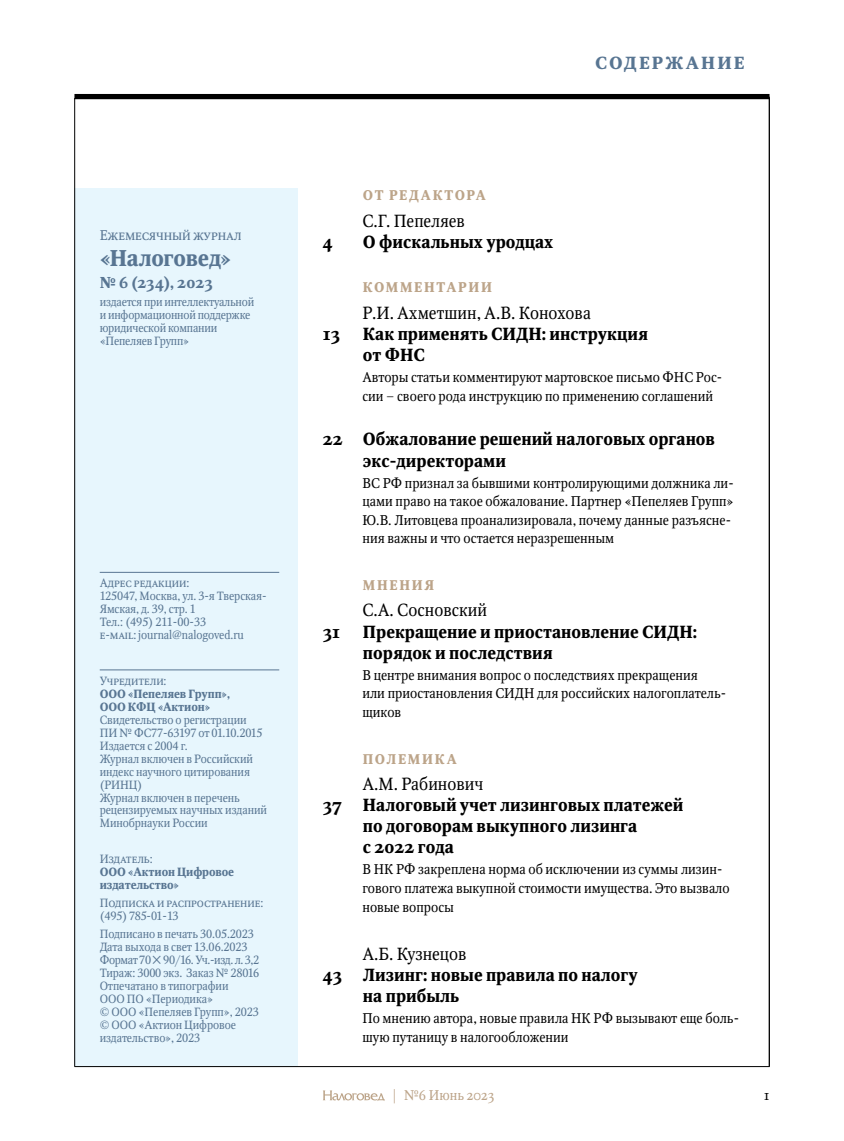
<style>
.page{position:relative;width:844px;height:1141px;background:#fff}
.page>*{position:absolute;margin:0;border:0;box-sizing:border-box;transform-origin:0 0}
.t1{font:700 22.75px "Octava OSC";letter-spacing:-.015em;color:#587592;scale:.95 1}
.t2{font:700 17.5px/21.2px "Octava OSC";color:#000;scale:.95 1}
.t3{font:17.5px "Octava OSC";color:#000;scale:.95 1}
.t4{font:700 17.5px "Octava OSC";letter-spacing:.12em;color:#587592}
.t5{font:700 15.75px "Octava OSC";letter-spacing:.01em;color:#587592;scale:.95 1}
.t6{font:14px/18.6px "Octava OSC";color:#000;scale:.95 1}
.t7{font:700 14px "Octava C";letter-spacing:.13em;color:#bca489;scale:.95 1}
.t8{font:14px "Octava SCC";letter-spacing:-.01em;color:#587592;scale:.95 1}
.t9{font:14px "Octava OSC";color:#bca489;scale:.95 1}
.t10{font:11.9px/13px "Octava C";letter-spacing:-.01em;color:#587592;scale:.95 1}
.t11{font:700 11.9px/13px "Octava C";letter-spacing:-.01em;color:#587592;scale:.95 1}
.t12{font:11.9px "Octava SCC";letter-spacing:-.01em;color:#587592;scale:.95 1}
.s1{font-family:"Octava SCC"}
</style>
<div class="page">
<div style="left:74px;top:189px;width:224px;height:878px;background:#e7f6fd"></div>
<svg style="left:323px;top:1090px;width:61px;height:11px"></svg>
<hr style="left:768px;top:97px;width:1px;height:970px;background:#000">
<hr style="left:74px;top:1066px;width:695px;height:1px;background:#000">
<hr style="left:74px;top:98px;width:1px;height:969px;background:#000">
<div style="left:74px;top:94px;width:695px;height:5px;background:#000"></div>
<hr style="left:100px;top:572px;width:179px;height:1px;background:#587592">
<hr style="left:100px;top:670px;width:179px;height:1px;background:#587592">
<p class="t8" style="left:100px;top:227px;width:151px">Ежемесячный журнал</p>
<h1 class="t1" style="left:100px;top:246px;width:140px">«Налоговед»</h1>
<h3 class="t5" style="left:100px;top:274px;width:120px">№ 6 (234), 2023</h3>
<p class="t10" style="left:100px;top:296px;width:164px">издается при интеллектуальной и информационной поддержке юридической компании «Пепеляев Групп»</p>
<p class="t12" style="left:100px;top:577px;width:96px">Адрес редакции:</p>
<p class="t10" style="left:100px;top:590px;width:177px">125047, Москва, ул. 3-я Тверская-<br>Ямская, д. 39, стр. 1<br>Тел.: (495) 211-00-33<br><span class="s1">e-mail</span>: journal@nalogoved.ru</p>
<p class="t12" style="left:100px;top:674px;width:72px">Учредители:</p>
<p class="t11" style="left:100px;top:688px;width:139px">ООО «Пепеляев Групп»,<br>ООО КФЦ «Актион»</p>
<p class="t10" style="left:100px;top:714px;width:178px">Свидетельство о регистрации<br>ПИ № ФС77-63197 от 01.10.2015<br>Издается с 2004 г.<br>Журнал включен в Российский индекс научного цитирования (РИНЦ)<br>Журнал включен в перечень рецензируемых научных изданий<br>Минобрнауки России</p>
<p class="t12" style="left:100px;top:853px;width:57px">Издатель:</p>
<p class="t11" style="left:100px;top:866px;width:143px">ООО «Актион Цифровое издательство»</p>
<p class="t12" style="left:100px;top:896px;width:174px">Подписка и распространение:</p>
<p class="t10" style="left:100px;top:907px;width:164px;line-height:17.8px">(495) 785-01-13<br>Подписано в печать 30.05.2023</p>
<p class="t10" style="left:100px;top:941px;width:169px">Дата выхода в свет 13.06.2023<br>Формат 70 90/16. Уч.-изд. л. 3,2<br>Тираж: 3000 экз. Заказ № 28016<br>Отпечатано в типографии<br>ООО ПО «Периодика»<br>© ООО «Пепеляев Групп», 2023 © ООО «Актион Цифровое издательство», 2023</p>
<p class="t7" style="left:363px;top:188px;width:131px">ОТ РЕДАКТОРА</p>
<h2 class="t3" style="left:362px;top:211px;width:109px">С.Г. Пепеляев</h2>
<h2 class="t4" style="left:595px;top:53px;width:151px">СОДЕРЖАНИЕ</h2>
<h2 class="t2" style="left:322px;top:232px;width:12px">4</h2>
<h2 class="t2" style="left:363px;top:232px;width:202px">О фискальных уродцах</h2>
<p class="t7" style="left:363px;top:279px;width:137px">КОММЕНТАРИИ</p>
<h2 class="t3" style="left:362px;top:303px;width:242px">Р.И. Ахметшин, А.В. Конохова</h2>
<h2 class="t2" style="left:322px;top:323px;width:20px">13</h2>
<h2 class="t2" style="left:363px;top:323px;width:301px">Как применять СИДН: инструкция от ФНС</h2>
<p class="t6" style="left:362px;top:368px;width:380px">Авторы статьи комментируют мартовское письмо ФНС Рос&shy;сии – своего рода инструкцию по применению соглашений</p>
<h2 class="t2" style="left:363px;top:429px;width:372px;text-indent:-40px">22 Обжалование решений налоговых органов экс-директорами</h2>
<p class="t6" style="left:362px;top:474px;width:392px">ВС РФ признал за бывшими контролирующими должника ли&shy;цами право на такое обжалование. Партнер «Пепеляев Групп» Ю.В. Литовцева проанализировала, почему данные разъясне&shy;ния важны и что остается неразрешенным</p>
<p class="t7" style="left:363px;top:577px;width:77px">МНЕНИЯ</p>
<h2 class="t3" style="left:362px;top:601px;width:133px">С.А. Сосновский</h2>
<h2 class="t2" style="left:322px;top:621px;width:20px">31</h2>
<h2 class="t2" style="left:363px;top:621px;width:353px">Прекращение и приостановление СИДН: порядок и последствия</h2>
<p class="t6" style="left:362px;top:666px;width:384px">В центре внимания вопрос о последствиях прекращения<br>или приостановления СИДН для российских налогоплатель&shy;щиков</p>
<p class="t7" style="left:363px;top:751px;width:100px">ПОЛЕМИКА</p>
<h2 class="t3" style="left:362px;top:774px;width:129px">А.М. Рабинович</h2>
<h2 class="t2" style="left:363px;top:795px;width:339px;text-indent:-40px">37 Налоговый учет лизинговых платежей по договорам выкупного лизинга<br>с 2022 года</h2>
<p class="t6" style="left:362px;top:861px;width:388px">В НК РФ закреплена норма об исключении из суммы лизин&shy;гового платежа выкупной стоимости имущества. Это вызвало новые вопросы</p>
<h2 class="t3" style="left:362px;top:944px;width:111px">А.Б. Кузнецов</h2>
<h2 class="t2" style="left:363px;top:965px;width:290px;text-indent:-40px">43 Лизинг: новые правила по налогу на прибыль</h2>
<p class="t6" style="left:362px;top:1009px;width:398px">По мнению автора, новые правила НК РФ вызывают еще боль&shy;шую путаницу в налогообложении</p>
<p class="t9" style="left:392px;top:1088px;width:109px">| №6 Июнь 2023</p>
<p class="t6" style="left:763px;top:1086px;width:8px">1</p>
</div>
